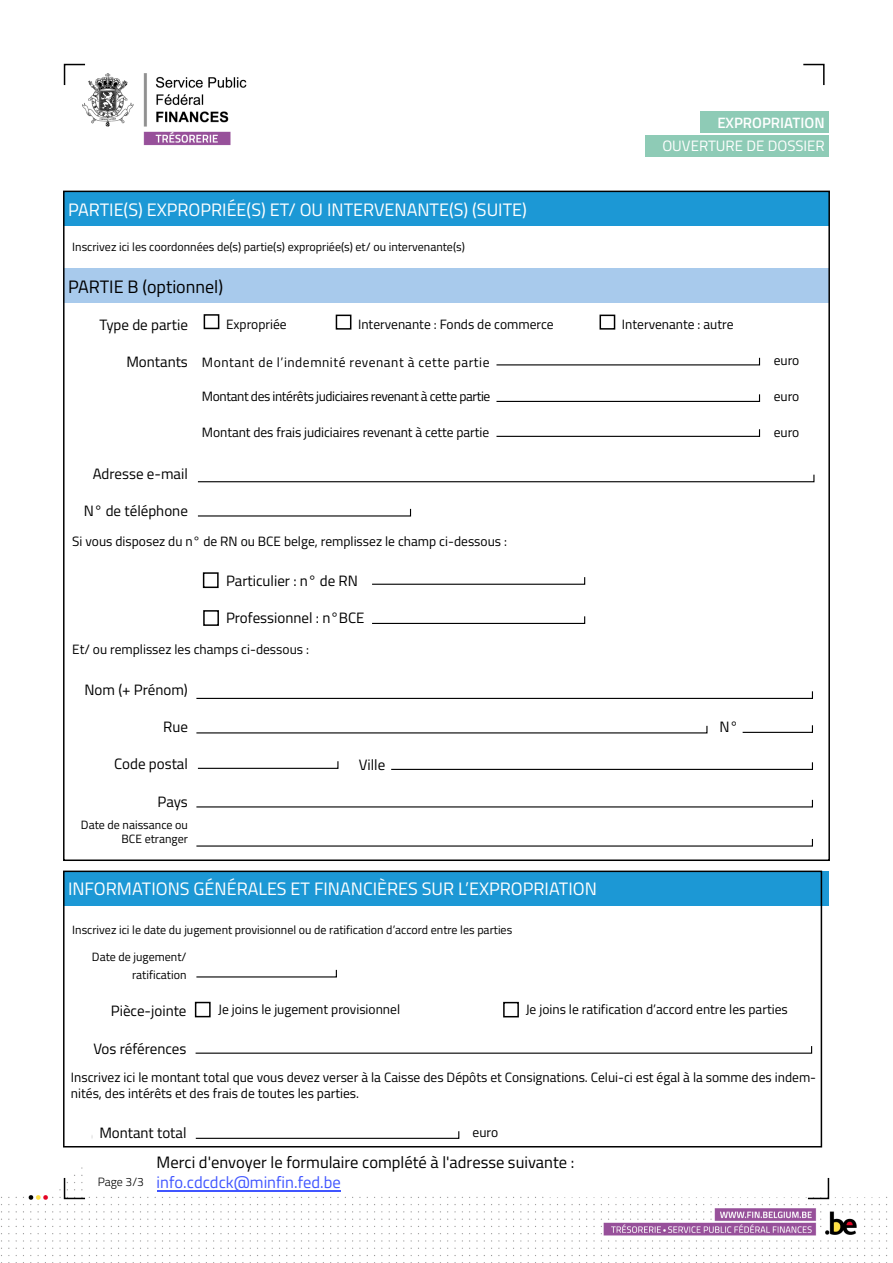
<style>
.page{position:relative;width:893px;height:1263px;background:#fff}
.page>*{position:absolute;margin:0;border:0;box-sizing:border-box;transform-origin:0 0}
.t1{font:18px "Titillium";color:#fff}
.t2{font:18px "Titillium";color:#000}
.t3{font:16.5px "Titillium";color:#000}
.t4{font:16.5px "Titillium";color:#4055ff}
.t5{font:15px "Titillium";color:#000}
.t6{font:15px "Titillium";color:#fff}
.t7{font:600 15px "Titillium";color:#fff}
.t8{font:13.5px/16.2px "Titillium";color:#000}
.t9{font:13.5px "Titillium";letter-spacing:-.03em;color:#000}
.t10{font:13.5px "Titillium";letter-spacing:.04em;color:#000}
.t11{font:12px/18px "Titillium";color:#000;text-align:right}
.t12{font:300 12px "Titillium";color:#000}
</style>
<div class="page">
<img style="left:1px;top:73px;width:887px;height:1183px">
<svg style="left:63px;top:63px;width:24px;height:24px"></svg>
<div style="left:645px;top:135px;width:184px;height:21px;background:#8ecbb6"></div>
<div style="left:700px;top:112px;width:129px;height:21px;background:#8ecbb6"></div>
<svg style="left:63px;top:1176px;width:24px;height:24px"></svg>
<svg style="left:806px;top:1176px;width:24px;height:24px"></svg>
<div style="left:64px;top:871px;width:765px;height:34px;background:#1c98d5"></div>
<svg style="left:194px;top:1045px;width:619px;height:9px"></svg>
<svg style="left:195px;top:1130px;width:265px;height:9px"></svg>
<svg style="left:195px;top:969px;width:142px;height:9px"></svg>
<div style="left:195px;top:1002px;width:16px;height:15px;border:2px solid #000"></div>
<div style="left:503px;top:1002px;width:16px;height:15px;border:2px solid #000"></div>
<div style="left:63px;top:870px;width:759px;height:277px;border:2px solid #000"></div>
<div style="left:64px;top:269px;width:765px;height:34px;background:#a8caec"></div>
<div style="left:64px;top:191px;width:765px;height:34px;background:#1c98d5"></div>
<svg style="left:197px;top:760px;width:142px;height:9px"></svg>
<svg style="left:390px;top:761px;width:424px;height:9px"></svg>
<svg style="left:741px;top:724px;width:73px;height:9px"></svg>
<svg style="left:195px;top:725px;width:513px;height:9px"></svg>
<svg style="left:195px;top:690px;width:619px;height:9px"></svg>
<svg style="left:195px;top:799px;width:619px;height:9px"></svg>
<svg style="left:195px;top:838px;width:619px;height:9px"></svg>
<svg style="left:371px;top:615px;width:215px;height:9px"></svg>
<svg style="left:371px;top:576px;width:215px;height:9px"></svg>
<svg style="left:197px;top:508px;width:215px;height:9px"></svg>
<svg style="left:197px;top:473px;width:618px;height:10px"></svg>
<svg style="left:495px;top:357px;width:266px;height:9px"></svg>
<svg style="left:495px;top:393px;width:266px;height:9px"></svg>
<svg style="left:495px;top:428px;width:266px;height:9px"></svg>
<div style="left:204px;top:314px;width:15px;height:15px;border:2px solid #000"></div>
<div style="left:599px;top:315px;width:16px;height:15px;border:2px solid #000"></div>
<div style="left:336px;top:315px;width:15px;height:15px;border:2px solid #000"></div>
<div style="left:203px;top:572px;width:16px;height:16px;border:2px solid #000"></div>
<div style="left:203px;top:610px;width:16px;height:16px;border:2px solid #000"></div>
<hr style="left:157px;top:1190px;width:183px;height:1px;background:#4055ff">
<svg style="left:802px;top:63px;width:23px;height:24px"></svg>
<p class="t7" style="left:717px;top:111px;width:109px">EXPROPRIATION</p>
<p class="t1" style="left:68px;top:196px;width:460px">PARTIE(S) EXPROPRIÉE(S) ET/ OU INTERVENANTE(S) (SUITE)</p>
<p class="t11" style="left:72px;top:238px;width:394px">Inscrivez ici les coordonnées de(s) partie(s) expropriée(s) et/ ou intervenante(s)</p>
<p class="t2" style="left:68px;top:273px;width:157px">PARTIE B (optionnel)</p>
<p class="t5" style="left:99px;top:314px;width:90px">Type de partie</p>
<p class="t5" style="left:126px;top:351px;width:63px">Montants</p>
<p class="t5" style="left:93px;top:463px;width:97px">Adresse e-mail</p>
<p class="t5" style="left:84px;top:500px;width:106px">N° de téléphone</p>
<p class="t8" style="left:226px;top:315px;width:62px">Expropriée</p>
<p class="t8" style="left:358px;top:315px;width:197px">Intervenante : Fonds de commerce</p>
<p class="t10" style="left:202px;top:352px;width:289px">Montant de l’indemnité revenant à cette partie</p>
<p class="t9" style="left:202px;top:387px;width:290px">Montant des intérêts judiciaires revenant à cette partie</p>
<p class="t8" style="left:202px;top:423px;width:289px">Montant des frais judiciaires revenant à cette partie</p>
<p class="t8" style="left:72px;top:532px;width:436px">Si vous disposez du n° de RN ou BCE belge, remplissez le champ ci-dessous :</p>
<p class="t5" style="left:226px;top:569px;width:133px">Particulier : n° de RN</p>
<p class="t5" style="left:226px;top:607px;width:140px">Professionnel : n°BCE</p>
<p class="t8" style="left:72px;top:640px;width:238px">Et/ ou remplissez les champs ci-dessous :</p>
<p class="t5" style="left:84px;top:679px;width:105px">Nom (+ Prénom)</p>
<p class="t5" style="left:163px;top:716px;width:26px">Rue</p>
<p class="t5" style="left:114px;top:753px;width:75px">Code postal</p>
<p class="t5" style="left:158px;top:790px;width:32px">Pays</p>
<p class="t11" style="left:81px;top:815px;width:108px">Date de naissance ou</p>
<p class="t11" style="left:121px;top:830px;width:68px">BCE etranger</p>
<p class="t5" style="left:359px;top:754px;width:28px">Ville</p>
<p class="t1" style="left:68px;top:876px;width:530px">INFORMATIONS GÉNÉRALES ET FINANCIÈRES SUR L’EXPROPRIATION</p>
<p class="t11" style="left:72px;top:920px;width:441px">Inscrivez ici le date du jugement provisionnel ou de ratification d’accord entre les parties</p>
<p class="t6" style="left:662px;top:135px;width:164px">OUVERTURE DE DOSSIER</p>
<p class="t8" style="left:622px;top:315px;width:113px">Intervenante : autre</p>
<p class="t8" style="left:774px;top:352px;width:27px">euro</p>
<p class="t8" style="left:774px;top:388px;width:27px">euro</p>
<p class="t8" style="left:774px;top:423px;width:27px">euro</p>
<p class="t5" style="left:720px;top:715px;width:20px">N°</p>
<p class="t11" style="left:92px;top:947px;width:96px">Date de jugement/ ratification</p>
<p class="t5" style="left:111px;top:1000px;width:77px">Pièce-jointe</p>
<p class="t5" style="left:93px;top:1037px;width:95px">Vos références</p>
<p class="t8" style="left:218px;top:1000px;width:183px">Je joins le jugement provisionnel</p>
<p class="t8" style="left:526px;top:1000px;width:264px">Je joins le ratification d’accord entre les parties</p>
<p class="t8" style="left:71px;top:1069px;width:747px">Inscrivez ici le montant total que vous devez verser à la Caisse des Dépôts et Consignations. Celui-ci est égal à la somme des indem&shy;nités, des intérêts et des frais de toutes les parties.</p>
<p class="t8" style="left:473px;top:1124px;width:27px">euro</p>
<p class="t5" style="left:99px;top:1122px;width:89px">Montant total</p>
<p class="t12" style="left:98px;top:1173px;width:48px">Page 3/3</p>
<p class="t3" style="left:157px;top:1150px;width:419px">Merci d'envoyer le formulaire complété à l'adresse suivante :</p>
<p class="t4" style="left:157px;top:1170px;width:186px">info.cdcdck@minfin.fed.be</p>
</div>
